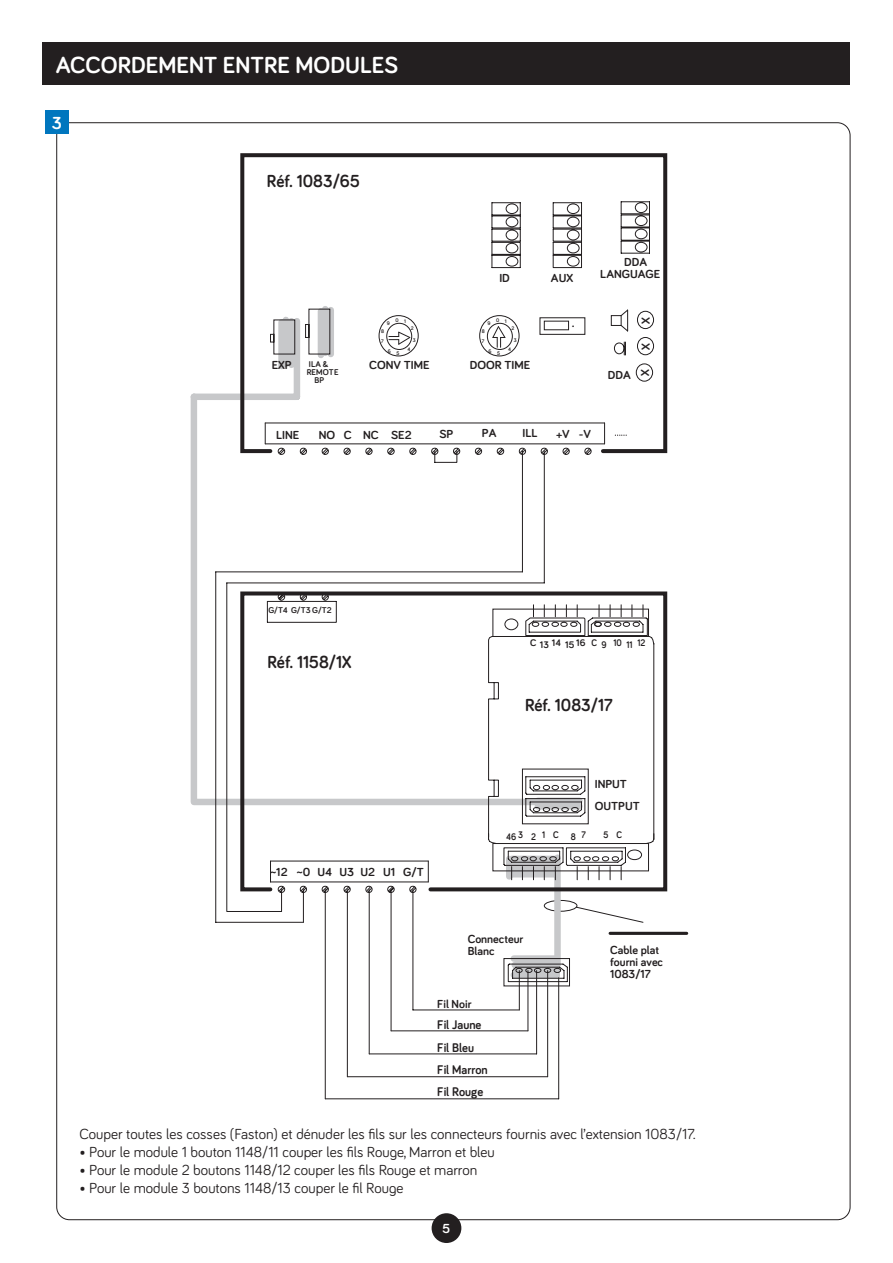
<style>
.page{position:relative;width:893px;height:1263px;background:#fff}
.page>*{position:absolute;margin:0;border:0;box-sizing:border-box;transform-origin:0 0}
.t1{font:700 24px "Bariol";color:#fff}
.t2{font:700 18px "Bariol";color:#231f20;scale:.95 1}
.t3{font:700 18px "Bariol";color:#fff}
.t4{font:15px "Bariol";color:#231f20}
.t5{font:700 13.5px "Bariol";color:#fff}
.t6{font:700 12.9px/21.9px "Bariol";color:#231f20;scale:.96 1}
.t7{font:700 12px/12px "Bariol";color:#231f20}
.t8{font:700 9.9px "Bariol";color:#231f20}
.t9{font:700 9.9px "Bariol";color:#231f20;scale:.89 1}
.t10{font:700 8.7px/8.7px "Bariol";color:#231f20}
.t11{font:700 5.25px "Bariol";color:#231f20}
</style>
<div class="page">
<div style="left:432px;top:1213px;width:29px;height:30px;background:#231f20;border-radius:50%"></div>
<div style="left:45px;top:111px;width:24px;height:23px;background:#0076be"></div>
<div style="left:43px;top:43px;width:807px;height:42px;background:#231f20"></div>
<svg style="left:190px;top:393px;width:48px;height:413px"></svg>
<svg style="left:324px;top:923px;width:246px;height:177px"></svg>
<hr style="left:610px;top:932px;width:77px;height:3px;background:#231f20">
<svg style="left:215px;top:422px;width:199px;height:501px"></svg>
<svg style="left:270px;top:893px;width:144px;height:18px"></svg>
<svg style="left:507px;top:893px;width:137px;height:89px"></svg>
<svg style="left:238px;top:153px;width:430px;height:740px"></svg>
<h1 class="t1" style="left:56px;top:49px;width:344px">ACCORDEMENT ENTRE MODULES</h1>
<p class="t3" style="left:52px;top:111px;width:12px">3</p>
<p class="t2" style="left:267px;top:169px;width:99px">Réf. 1083/65</p>
<p class="t7" style="left:272px;top:359px;width:22px">EXP</p>
<p class="t10" style="left:307px;top:359px;width:33px">ILA &amp;<br>REMOTE</p>
<p class="t10" style="left:314px;top:375px;width:11px">BP</p>
<p class="t7" style="left:499px;top:271px;width:12px">ID</p>
<p class="t7" style="left:551px;top:271px;width:24px">AUX</p>
<p class="t11" style="left:395px;top:317px;width:5px">0</p>
<p class="t11" style="left:505px;top:318px;width:3px">1</p>
<p class="t7" style="left:369px;top:359px;width:62px">CONV TIME</p>
<p class="t11" style="left:404px;top:318px;width:3px">1</p>
<p class="t11" style="left:496px;top:317px;width:5px">0</p>
<p class="t11" style="left:482px;top:328px;width:4px">8</p>
<p class="t11" style="left:387px;top:320px;width:5px">9</p>
<p class="t11" style="left:487px;top:320px;width:5px">9</p>
<p class="t11" style="left:411px;top:324px;width:4px">2</p>
<p class="t11" style="left:512px;top:324px;width:4px">2</p>
<p class="t11" style="left:508px;top:345px;width:4px">4</p>
<p class="t11" style="left:381px;top:328px;width:4px">8</p>
<p class="t11" style="left:413px;top:336px;width:4px">3</p>
<p class="t11" style="left:482px;top:338px;width:4px">7</p>
<p class="t11" style="left:514px;top:336px;width:4px">3</p>
<p class="t11" style="left:381px;top:338px;width:4px">7</p>
<p class="t11" style="left:407px;top:345px;width:4px">4</p>
<p class="t11" style="left:388px;top:349px;width:13px">6 5</p>
<p class="t11" style="left:489px;top:347px;width:5px">6</p>
<p class="t11" style="left:497px;top:350px;width:4px">5</p>
<p class="t7" style="left:470px;top:359px;width:62px">DOOR TIME</p>
<p class="t7" style="left:572px;top:316px;width:4px">.</p>
<p class="t7" style="left:600px;top:256px;width:62px;text-indent:24px">DDA<br>LANGUAGE</p>
<p class="t7" style="left:639px;top:324px;width:8px;rotate:-90deg">X</p>
<p class="t7" style="left:608px;top:369px;width:24px">DDA</p>
<p class="t7" style="left:639px;top:350px;width:8px;rotate:-90deg">X</p>
<p class="t7" style="left:638px;top:376px;width:8px;rotate:-90deg">X</p>
<p class="t7" style="left:276px;top:429px;width:25px">LINE</p>
<p class="t7" style="left:319px;top:429px;width:94px">NO C NC SE2</p>
<p class="t7" style="left:439px;top:428px;width:15px">SP</p>
<p class="t7" style="left:482px;top:427px;width:16px">PA</p>
<p class="t7" style="left:522px;top:427px;width:17px">ILL</p>
<p class="t7" style="left:556px;top:428px;width:36px">+V -V</p>
<p class="t10" style="left:268px;top:606px;width:65px">G/T4 G/T3 G/T2</p>
<p class="t2" style="left:267px;top:649px;width:90px">Réf. 1158/1X</p>
<p class="t8" style="left:530px;top:636px;width:117px">C 1314 1516 C 9 10 11 12</p>
<p class="t2" style="left:525px;top:692px;width:94px">Réf. 1083/17</p>
<p class="t7" style="left:360px;top:866px;width:65px">U2 U1 G/T</p>
<p class="t7" style="left:270px;top:866px;width:85px">~12 ~0 U4 U3</p>
<p class="t7" style="left:595px;top:772px;width:46px;line-height:22px">INPUT<br>OUTPUT</p>
<p class="t9" style="left:506px;top:829px;width:91px">463 21 C 87</p>
<p class="t9" style="left:604px;top:828px;width:22px">5 C</p>
<p class="t7" style="left:468px;top:933px;width:57px">Connecteur<br>Blanc</p>
<p class="t7" style="left:437px;top:997px;width:36px">Fil Noir</p>
<p class="t6" style="left:437px;top:1036px;width:54px">Fil Bleu<br>Fil Marron<br>Fil Rouge</p>
<p class="t6" style="left:437px;top:1014px;width:48px">Fil Jaune</p>
<p class="t7" style="left:610px;top:944px;width:54px">Cable plat fourni avec<br>1083/17</p>
<p class="t4" style="left:79px;top:1124px;width:618px">Couper toutes les cosses (Faston) et dénuder les fils sur les connecteurs fournis avec l’extension 1083/17.</p>
<p class="t4" style="left:79px;top:1142px;width:417px">• Pour le module 1 bouton 1148/11 couper les fils Rouge, Marron et bleu</p>
<p class="t4" style="left:79px;top:1160px;width:399px">• Pour le module 2 boutons 1148/12 couper les fils Rouge et marron</p>
<p class="t4" style="left:79px;top:1178px;width:326px">• Pour le module 3 boutons 1148/13 couper le fil Rouge</p>
<p class="t5" style="left:443px;top:1219px;width:9px">5</p>
</div>
